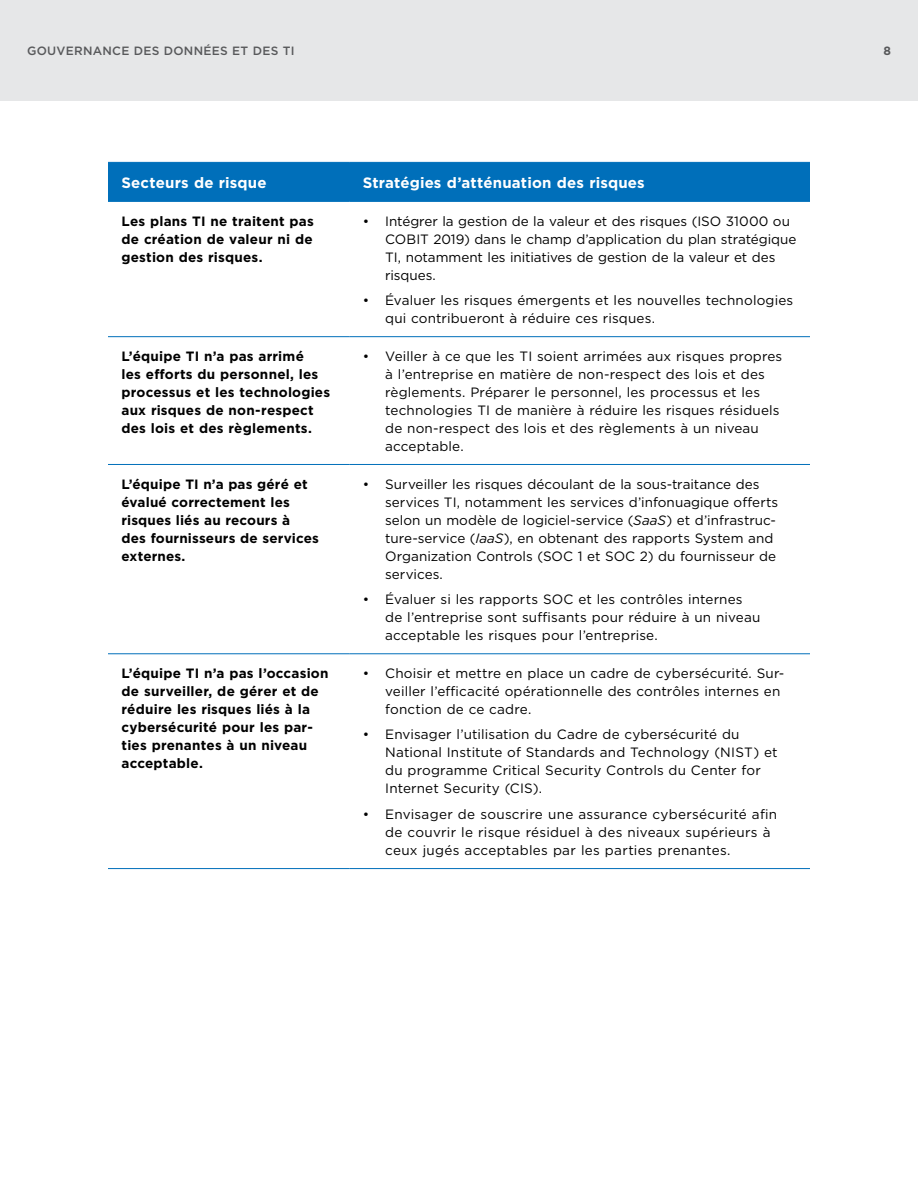
<style>
.page{position:relative;width:918px;height:1188px;background:#fff}
.page>*{position:absolute;margin:0;border:0;box-sizing:border-box;transform-origin:0 0}
.t1{font:700 15px "Gotham";letter-spacing:.01em;color:#fff}
.t2{font:13.5px/18px "Gotham";letter-spacing:.005em;color:#000}
.t3{font:700 13.5px/18px "Gotham";letter-spacing:.015em;color:#000}
.t4{font:500 12px "Gotham";letter-spacing:.025em;color:#58595b}
.t5{font:700 12px "Gotham";color:#58595b}
.s1{font-style:italic}
</style>
<div class="page">
<div style="left:0;top:0;width:918px;height:101px;background:#e6e7e8"></div>
<div style="left:108px;top:163px;width:702px;height:38px;background:#006fba"></div>
<hr style="left:108px;top:336px;width:241px;height:1px;background:#006fba">
<hr style="left:349px;top:336px;width:461px;height:1px;background:#006fba">
<hr style="left:108px;top:464px;width:241px;height:1px;background:#006fba">
<hr style="left:349px;top:464px;width:461px;height:1px;background:#006fba">
<hr style="left:108px;top:653px;width:241px;height:1px;background:#006fba">
<hr style="left:349px;top:653px;width:461px;height:1px;background:#006fba">
<hr style="left:108px;top:868px;width:241px;height:1px;background:#006fba">
<hr style="left:349px;top:868px;width:461px;height:1px;background:#006fba">
<hr style="left:108px;top:162px;width:241px;height:1px;background:#006fba">
<hr style="left:349px;top:162px;width:461px;height:1px;background:#006fba">
<hr style="left:108px;top:201px;width:241px;height:1px;background:#006fba">
<hr style="left:349px;top:201px;width:461px;height:1px;background:#006fba">
<p class="t4" style="left:27px;top:43px;width:269px">GOUVERNANCE DES DONNÉES ET DES TI</p>
<p class="t5" style="left:883px;top:43px;width:9px">8</p>
<p class="t1" style="left:122px;top:173px;width:147px">Secteurs de risque</p>
<p class="t1" style="left:363px;top:173px;width:284px">Stratégies d’atténuation des risques</p>
<p class="t3" style="left:122px;top:212px;width:194px;text-align:justify">Les plans TI ne traitent pas de création de valeur ni de gestion des risques.</p>
<p class="t2" style="left:385px;top:212px;width:413px;text-indent:-23px">• Intégrer la gestion de la valeur et des risques (ISO 31000 ou COBIT 2019) dans le champ d’application du plan stratégique TI, notamment les initiatives de gestion de la valeur et des risques.</p>
<p class="t2" style="left:385px;top:291px;width:409px;text-indent:-23px">• Évaluer les risques émergents et les nouvelles technologies qui contribueront à réduire ces risques.</p>
<p class="t3" style="left:122px;top:347px;width:210px">L’équipe TI n’a pas arrimé<br>les efforts du personnel, les processus et les technologies aux risques de non-respect des lois et des règlements.</p>
<p class="t2" style="left:385px;top:347px;width:399px;text-indent:-23px">• Veiller à ce que les TI soient arrimées aux risques propres à l’entreprise en matière de non-respect des lois et des règlements. Préparer le personnel, les processus et les technologies TI de manière à réduire les risques résiduels de non-respect des lois et des règlements à un niveau acceptable.</p>
<p class="t3" style="left:122px;top:475px;width:199px">L’équipe TI n’a pas géré et évalué correctement les risques liés au recours à<br>des fournisseurs de services externes.</p>
<p class="t2" style="left:385px;top:475px;width:395px;text-indent:-22px">• Surveiller les risques découlant de la sous-traitance des services TI, notamment les services d’infonuagique offerts selon un modèle de logiciel-service (<span class="s1">SaaS</span>) et d’infrastruc&shy;ture-service (<span class="s1">IaaS</span>), en obtenant des rapports System and Organization Controls (SOC 1 et SOC 2) du fournisseur de services.</p>
<p class="t2" style="left:385px;top:590px;width:377px;text-indent:-23px">• Évaluer si les rapports SOC et les contrôles internes de l’entreprise sont suffisants pour réduire à un niveau acceptable les risques pour l’entreprise.</p>
<p class="t3" style="left:122px;top:664px;width:208px">L’équipe TI n’a pas l’occasion de surveiller, de gérer et de réduire les risques liés à la cybersécurité pour les par&shy;ties prenantes à un niveau acceptable.</p>
<p class="t2" style="left:385px;top:664px;width:401px;text-indent:-23px">• Choisir et mettre en place un cadre de cybersécurité. Sur&shy;veiller l’efficacité opérationnelle des contrôles internes en fonction de ce cadre.</p>
<p class="t2" style="left:385px;top:725px;width:394px;text-indent:-23px">• Envisager l’utilisation du Cadre de cybersécurité du National Institute of Standards and Technology (NIST) et du programme Critical Security Controls du Center for Internet Security (CIS).</p>
<p class="t2" style="left:385px;top:805px;width:394px;text-indent:-23px">• Envisager de souscrire une assurance cybersécurité afin de couvrir le risque résiduel à des niveaux supérieurs à ceux jugés acceptables par les parties prenantes.</p>
</div>
